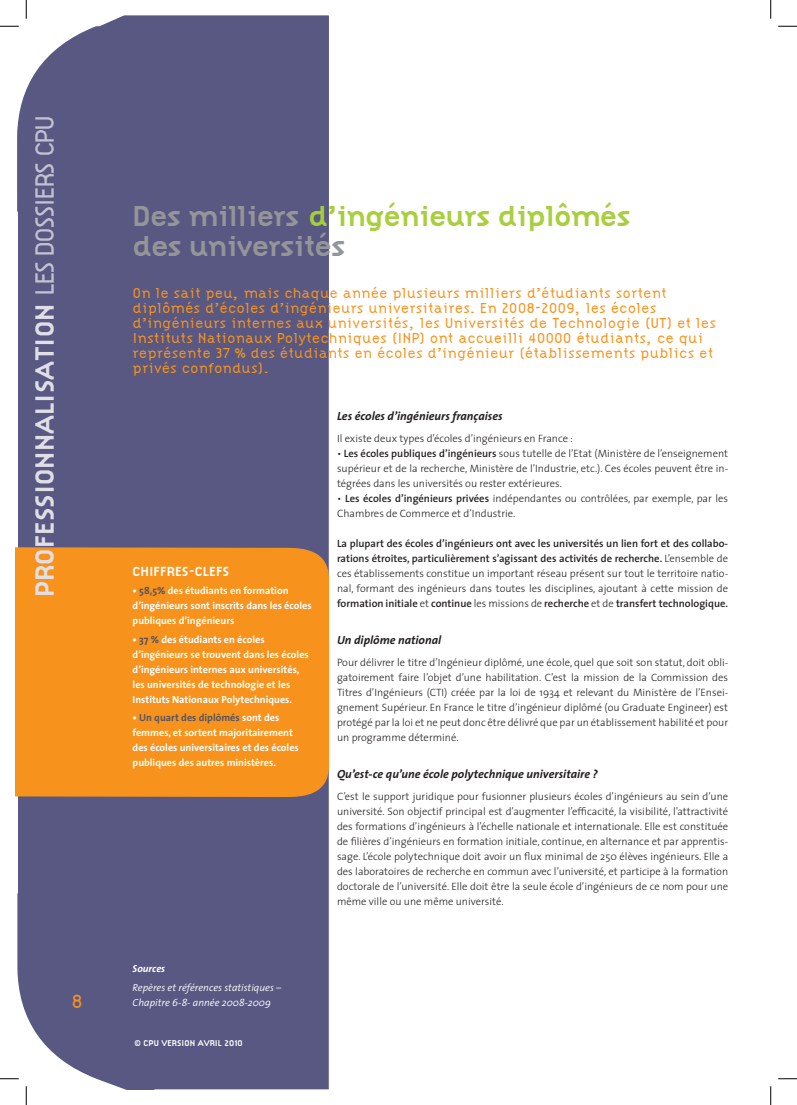
<style>
.page{position:relative;width:797px;height:1105px;background:#fff}
.page>*{position:absolute;margin:0;border:0;box-sizing:border-box;transform-origin:0 0}
.t1{font:700 30px/30px "Citizen";letter-spacing:-.03em;color:#939598}
.t2{font:700 27.5px "Citizen";color:#dfdfe7}
.t3{font:300 20px "Citizen";color:#f7931d}
.t4{font:300 15px/15px "Citizen";color:#f7931d}
.t5{font:700 13.75px "Citizen";color:#fff}
.t6{font:italic 700 11.88px "The Sans";color:#231f20}
.t7{font:300 10.62px/15px "The Sans";color:#231f20;text-align:justify}
.t8{font:600 10.62px/15px "The Sans";color:#231f20;text-align:justify}
.t9{font:700 10.25px/15px "The Sans";color:#fff}
.t10{font:italic 300 10.25px/15px "The Sans";color:#fff}
.t11{font:italic 700 10.25px "The Sans";color:#fff}
.t12{font:700 8.75px "Citizen";color:#fff}
.s1{font-weight:300;color:#c2c2d1}
.s2{color:#a6ce39}
.s3{color:#a9cf40}
.s4{color:#545464}
.s5{font-weight:600}
.s6{font-weight:300}
</style>
<div class="page">
<div style="left:18px;top:212px;width:311px;height:877px;background:#595882"></div>
<div style="left:19px;top:16px;width:310px;height:314px;background:#595882"></div>
<div style="left:16px;top:756px;width:313px;height:41px;background:#f7931d"></div>
<div style="left:16px;top:547px;width:313px;height:209px;background:#f7931d"></div>
<svg style="left:0;top:25px;width:141px;height:187px"></svg>
<svg style="left:778px;top:25px;width:19px;height:2px"></svg>
<svg style="left:778px;top:1078px;width:19px;height:1px"></svg>
<svg style="left:25px;top:0;width:2px;height:19px"></svg>
<svg style="left:0;top:893px;width:158px;height:212px"></svg>
<svg style="left:770px;top:0;width:1px;height:19px"></svg>
<svg style="left:770px;top:1086px;width:1px;height:19px"></svg>
<h2 class="t2" style="left:29px;top:597px;width:484px;rotate:-90deg">Pro fessionnalisation <span class="s1">Les dossiers CPU</span></h2>
<h3 class="t3" style="left:72px;top:989px;width:13px">8</h3>
<h1 class="t1" style="left:133px;top:201px;width:499px">Des milliers <span class="s2">d’i</span><span class="s3">ngénieurs diplômés </span>des universités</h1>
<p class="t4" style="left:133px;top:285px;width:585px">On le sait peu, mais chaque année plusieurs milliers d’étudiants sortent diplômés d’écoles d’ingénieurs universitaires. En 2008-2009, les écoles d’ingénieurs internes aux universités, les Universités de Technologie (UT) et les I nstituts Nationaux Polytechniques (I NP) ont accueilli 40000 étudiants, ce qui représente 37 % des étudiants en écoles d’ingénieur (établissements publics et privés confondus).</p>
<p class="t5" style="left:133px;top:563px;width:97px">Chi ffres-clefs</p>
<p class="t9" style="left:133px;top:583px;width:181px">• <span class="s4">58,5%</span> des étudiants en formation d’ingénieurs sont inscrits dans les écoles publiques d’ingénieurs</p>
<p class="t9" style="left:133px;top:632px;width:178px">• <span class="s4">37 %</span> des étudiants en écoles d’ingénieurs se trouvent dans les écoles d’ingénieurs internes aux universités, les universités de technologie et les Instituts Nationaux Polytechniques.</p>
<p class="t9" style="left:133px;top:710px;width:168px">• <span class="s4">Un quart des diplômés</span> sont des femmes, et sortent majoritairement des écoles universitaires et des écoles publiques des autres ministères.</p>
<p class="t11" style="left:133px;top:960px;width:34px">Sources</p>
<p class="t10" style="left:133px;top:979px;width:150px">Repères et références statistiques –<br>Chapitre 6-8- année 2008-2009</p>
<p class="t12" style="left:134px;top:1037px;width:110px">© CPU VERSION AVRIL 2010</p>
<p class="t6" style="left:337px;top:406px;width:167px">Les écoles d’ingénieurs françaises</p>
<p class="t7" style="left:337px;top:431px;width:237px">Il existe deux types d’écoles d’ingénieurs en France :</p>
<p class="t7" style="left:337px;top:446px;width:392px">• <span class="s5">Les écoles publiques d’ingénieurs</span> sous tutelle de l’Etat (Ministère de l’enseignement supérieur et de la recherche, Ministère de l’Industrie, etc.). Ces écoles peuvent être in&shy;tégrées dans les universités ou rester extérieures.</p>
<p class="t7" style="left:337px;top:491px;width:392px">• <span class="s5">Les écoles d’ingénieurs privées</span> indépendantes ou contrôlées, par exemple, par les<br>Chambres de Commerce et d’Industrie.</p>
<p class="t8" style="left:337px;top:536px;width:392px">La plupart des écoles d’ingénieurs ont avec les universités un lien fort et des collabo&shy;rations étroites, particulièrement s’agissant des activités de recherche. <span class="s6">L’ensemble de ces établissements constitue un important réseau présent sur tout le territoire natio&shy;nal, formant des ingénieurs dans toutes les disciplines, ajoutant à cette mission de </span>formation initiale <span class="s6">et</span> continue <span class="s6">les missions de</span> recherche <span class="s6">et de</span> transfert technologique.</p>
<p class="t6" style="left:337px;top:630px;width:106px">Un diplôme national</p>
<p class="t7" style="left:337px;top:655px;width:393px">Pour délivrer le titre d’Ingénieur diplômé, une école, quel que soit son statut, doit obli&shy;gatoirement faire l’objet d’une habilitation. C’est la mission de la Commission des Titres d’Ingénieurs (CTI) créée par la loi de 1934 et relevant du Ministère de l’Ensei&shy;gnement Supérieur. En France le titre d’ingénieur diplômé (ou Graduate Engineer) est protégé par la loi et ne peut donc être délivré que par un établissement habilité et pour un programme déterminé.</p>
<p class="t6" style="left:337px;top:764px;width:262px">Qu’est-ce qu’une école polytechnique universitaire ?</p>
<p class="t7" style="left:337px;top:789px;width:392px">C’est le support juridique pour fusionner plusieurs écoles d’ingénieurs au sein d’une université. Son objectif principal est d’augmenter l’efficacité, la visibilité, l’attractivité des formations d’ingénieurs à l’échelle nationale et internationale. Elle est constituée de filières d’ingénieurs en formation initiale, continue, en alternance et par apprentis&shy;sage. L’école polytechnique doit avoir un flux minimal de 250 élèves ingénieurs. Elle a des laboratoires de recherche en commun avec l’université, et participe à la formation doctorale de l’université. Elle doit être la seule école d’ingénieurs de ce nom pour une même ville ou une même université.</p>
</div>
